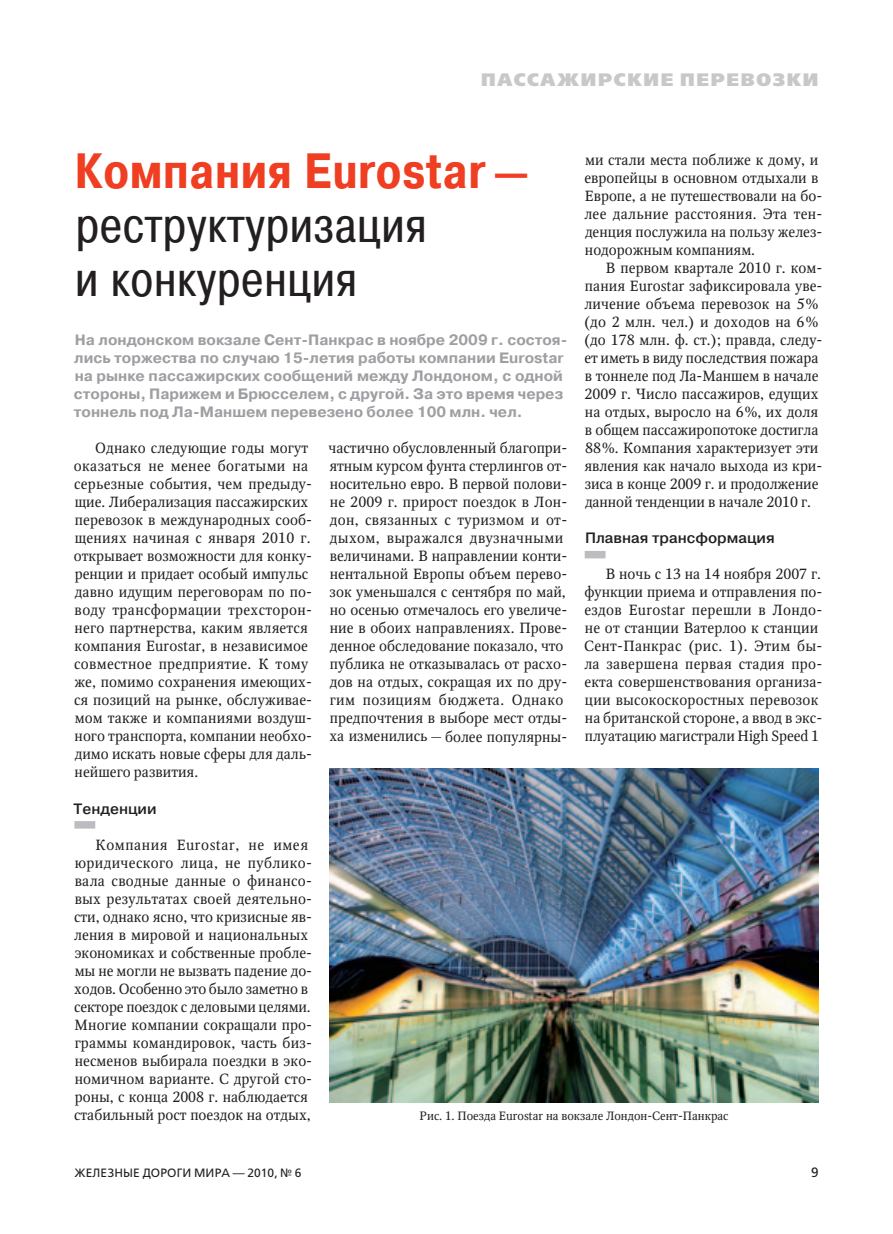
<style>
.page{position:relative;width:893px;height:1234px;background:#fff}
.page>*{position:absolute;margin:0;border:0;box-sizing:border-box;transform-origin:0 0}
.t1{font:49.5px/54px "Pragmatica Cond";color:#231f20}
.t2{font:700 49.5px "Pragmatica Cond";color:#ef3e22}
.t3{font:800 18px "Free Set";letter-spacing:.09em;color:#c7c8ca}
.t4{font:700 15px/18px "Pragmatica";color:#9d9fa2}
.t5{font:500 15px "Pragmatica";color:#231f20}
.t6{font:14.7px/18px "Octava";letter-spacing:.005em;color:#231f20}
.t7{font:13.5px "Free Set";color:#231f20}
.t8{font:12px "Octava";color:#231f20}
.t9{font:12px "Free Set";letter-spacing:.01em;color:#231f20}
</style>
<div class="page">
<div style="left:74px;top:820px;width:21px;height:8px;background:#bcbdc0"></div>
<div style="left:585px;top:550px;width:21px;height:8px;background:#bcbdc0"></div>
<img style="left:330px;top:768px;width:489px;height:334px">
<p class="t3" style="left:481px;top:68px;width:339px">Пассажирские п еревозки</p>
<h1 class="t2" style="left:74px;top:140px;width:458px">Компания Eurostar—</h1>
<h1 class="t1" style="left:75px;top:197px;width:354px">реструктуризация и конкуренция</h1>
<p class="t4" style="left:74px;top:331px;width:495px">На лондонском вокзале Сент-Панкрас в ноябре 2009 г. состоя&shy;лись торжества по случаю 15‑летия работы компании Eurostar на рынке пассажирских сообщений между Лондоном, с одной стороны, Парижем и Брюсселем, с другой. За это время через тоннель под Ла-Маншем перевезено более 100 млн. чел.</p>
<p class="t6" style="left:584px;top:151px;width:240px">ми стали места поближе к дому, и европейцы в основном отдыхали в<br>Европе, а не путешествовали на бо&shy;лее дальние расстояния. Эта тен&shy;денция послужила на пользу желез&shy;нодорожным компаниям.</p>
<p class="t6" style="left:584px;top:259px;width:240px;text-indent:22px">В первом квартале 2010 г. ком&shy;пания Eurostar зафиксировала уве&shy;личение объема перевозок на 5% (до 2 млн. чел.) и доходов на 6% (до 178 млн. ф. ст.); правда, следу&shy;ет иметь в виду последствия пожара в тоннеле под Ла-Маншем в начале<br>2009 г. Число пассажиров, едущих на отдых, выросло на 6%, их доля в общем пассажиропотоке достигла<br>88%. Компания характеризует эти явления как начало выхода из кри&shy;зиса в конце 2009 г. и продолжение данной тенденции в начале 2010 г.</p>
<p class="t5" style="left:585px;top:528px;width:191px">Плавная трансформация</p>
<p class="t6" style="left:584px;top:565px;width:240px;text-indent:22px">В ночь с 13 на 14 ноября 2007 г. функции приема и отправления по&shy;ездов Eurostar перешли в Лондо&shy;не от станции Ватерлоо к станции<br>Сент-Панкрас (рис. 1). Этим бы&shy;ла завершена первая стадия про&shy;екта совершенствования организа&shy;ции высокоскоростных перевозок на британской стороне, а ввод в экс&shy;плуатацию магистрали High Speed 1</p>
<p class="t6" style="left:329px;top:439px;width:240px">частично обусловленный благопри&shy;ятным курсом фунта стерлингов от&shy;носительно евро. В первой полови&shy;не 2009 г. прирост поездок в Лон&shy;дон, связанных с туризмом и от&shy;дыхом, выражался двузначными величинами. В направлении конти&shy;нентальной Европы объем перево&shy;зок уменьшался с сентября по май, но осенью отмечалось его увеличе&shy;ние в обоих направлениях. Прове&shy;денное обследование показало, что публика не отказывалась от расхо&shy;дов на отдых, сокращая их по дру&shy;гим позициям бюджета. Однако предпочтения в выборе мест отды&shy;ха изменились — более популярны-</p>
<p class="t6" style="left:74px;top:439px;width:240px;text-indent:21px">Однако следующие годы могут оказаться не менее богатыми на серьезные события, чем предыду&shy;щие. Либерализация пассажирских перевозок в международных сооб&shy;щениях начиная с января 2010 г. открывает возможности для конку&shy;ренции и придает особый импульс давно идущим переговорам по по&shy;воду трансформации трехсторон&shy;него партнерства, каким является компания Eurostar, в независимое совместное предприятие. К тому же, помимо сохранения имеющих&shy;ся позиций на рынке, обслуживае&shy;мом также и компаниями воздуш&shy;ного транспорта, компании необхо&shy;димо искать новые сферы для даль&shy;нейшего развития.</p>
<p class="t5" style="left:74px;top:798px;width:84px">Тенденции</p>
<p class="t6" style="left:74px;top:835px;width:240px;text-indent:22px">Компания Eurostar, не имея юридического лица, не публико&shy;вала сводные данные о финансо&shy;вых результатах своей деятельно&shy;сти, однако ясно, что кризисные яв&shy;ления в мировой и национальных экономиках и собственные пробле&shy;мы не могли не вызвать падение до&shy;ходов. Особенно это было заметно в секторе поездок с деловыми целями.<br>Многие компании сокращали про&shy;граммы командировок, часть биз&shy;несменов выбирала поездки в эко&shy;номичном варианте. С другой сто&shy;роны, с конца 2008 г. наблюдается стабильный рост поездок на отдых,</p>
<p class="t8" style="left:420px;top:1107px;width:310px">Рис. 1. Поезда Eurostar на вокзале Лондон-Сент-Панкрас</p>
<p class="t9" style="left:74px;top:1165px;width:229px">Железные дороги мира — 2010, № 6</p>
<p class="t7" style="left:811px;top:1163px;width:9px">9</p>
</div>
